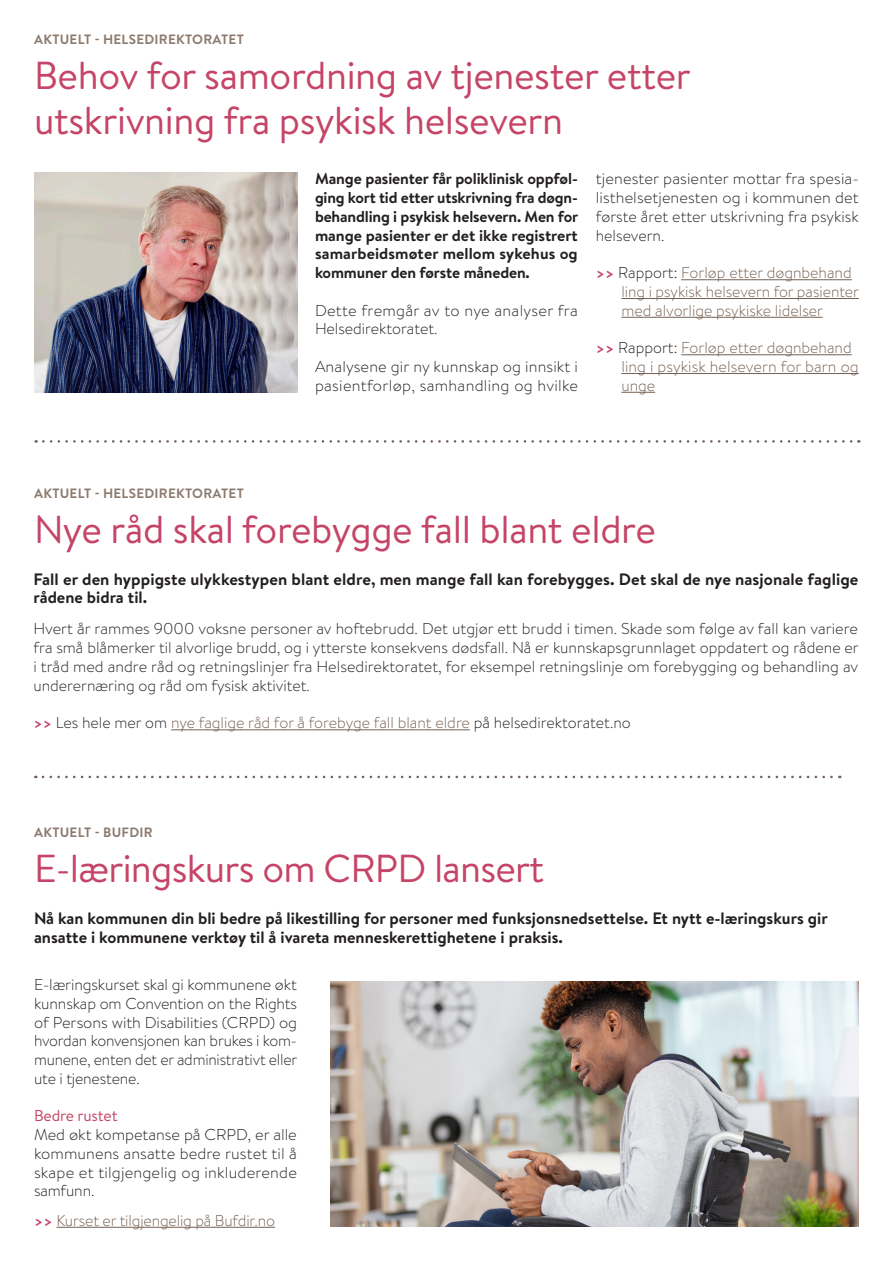
<style>
.page{position:relative;width:893px;height:1263px;background:#fff}
.page>*{position:absolute;margin:0;border:0;box-sizing:border-box;transform-origin:0 0}
.Overtittel_nyhetsbrev_sf{font:39px/45px "Brandon Text";letter-spacing:-.01em;color:#c54468}
.None_brødtekst_SFf{font:700 16.5px/18.8px "Brandon Text";color:#231f20}
.Brandon_ny_Ingress_nyhetsbrev_sf{font:700 16.5px/18.8px "Brandon Text";letter-spacing:.005em;color:#231f20}
.Brandon_ny_Brødtekst_nyhetsbrev_sf{font:300 15.75px/18.8px "Brandon Text";color:#231f20;text-align:justify}
.None_brødtekst_SFf-2{font:300 15.75px/18.8px "Brandon Text";letter-spacing:-.01em;color:#231f20;text-align:justify}
.Brandon_ny_Brødtekst_nyhetsbrev_sf-2{font:700 15.75px/18.8px "Brandon Text";letter-spacing:-.01em;color:#231f20;text-align:justify}
.Brandon_ny_Brødtekst_nyhetsbrev_sf-3{font:300 15.75px/18.8px "Brandon Text";color:#746053}
.Brandon_ny_Ingress_nyhetsbrev_sf-2{font:300 15.75px "Brandon Text";color:#746053}
.None_brødtekst_SFf-3{font:300 15.75px "Brandon Text";letter-spacing:-.01em;color:#746053}
.None_brødtekst_SFf-4{font:15.75px "Brandon Text";letter-spacing:-.01em;color:#c54468}
.Overtittel_nyhetsbrev_sf-2{font:700 13.5px "Brandon Text";letter-spacing:.02em;color:#8d7a6f}
.s1{font-weight:700;color:#c54468}
.s2{color:#231f20}
</style>
<div class="page">
<hr style="left:171px;top:729px;width:299px;height:1px;background:#746053">
<svg style="left:43px;top:776px;width:797px;height:2px"></svg>
<hr style="left:681px;top:279px;width:171px;height:1px;background:#746053">
<hr style="left:621px;top:298px;width:238px;height:1px;background:#746053">
<hr style="left:621px;top:317px;width:202px;height:1px;background:#746053">
<hr style="left:681px;top:354px;width:171px;height:1px;background:#746053">
<hr style="left:621px;top:373px;width:238px;height:1px;background:#746053">
<hr style="left:621px;top:392px;width:34px;height:1px;background:#746053">
<img style="left:34px;top:173px;width:263px;height:219px">
<svg style="left:43px;top:440px;width:816px;height:3px"></svg>
<hr style="left:56px;top:1227px;width:219px;height:1px;background:#746053">
<img style="left:331px;top:981px;width:528px;height:245px">
<p class="Overtittel_nyhetsbrev_sf-2" style="left:34px;top:30px;width:211px">AKTUELT - HELSEDIREKTORATET</p>
<p class="Overtittel_nyhetsbrev_sf" style="left:34px;top:52px;width:658px">Behov for samordning av tjenester etter utskrivning fra psykisk helsevern</p>
<p class="Brandon_ny_Brødtekst_nyhetsbrev_sf-2" style="left:315px;top:169px;width:265px">Mange pasienter får poliklinisk oppføl&shy;ging kort tid etter utskrivning fra døgn&shy;behandling i psykisk helsevern. Men for mange pasienter er det ikke registrert samarbeidsmøter mellom sykehus og kommuner den første måneden.</p>
<p class="Brandon_ny_Brødtekst_nyhetsbrev_sf" style="left:315px;top:300px;width:264px">Dette fremgår av to nye analyser fra<br>Helsedirektoratet.</p>
<p class="Brandon_ny_Brødtekst_nyhetsbrev_sf" style="left:315px;top:357px;width:265px">Analysene gir ny kunnskap og innsikt i pasientforløp, samhandling og hvilke</p>
<p class="Brandon_ny_Brødtekst_nyhetsbrev_sf" style="left:596px;top:169px;width:264px">tjenester pasienter mottar fra spesia&shy;listhelsetjenesten og i kommunen det første året etter utskrivning fra psykisk helsevern.</p>
<p class="Brandon_ny_Brødtekst_nyhetsbrev_sf-3" style="left:596px;top:263px;width:257px"><span class="s1">&gt;&gt;</span> <span class="s2">Rapport:</span> Forløp etter døgnbehand</p>
<p class="Brandon_ny_Brødtekst_nyhetsbrev_sf-3" style="left:621px;top:282px;width:239px">ling i psykisk helsevern for pasienter med alvorlige psykiske lidelser</p>
<p class="Brandon_ny_Brødtekst_nyhetsbrev_sf-3" style="left:596px;top:338px;width:257px"><span class="s1">&gt;&gt;</span> <span class="s2">Rapport:</span> Forløp etter døgnbehand</p>
<p class="Brandon_ny_Brødtekst_nyhetsbrev_sf-3" style="left:621px;top:357px;width:239px">ling i psykisk helsevern for barn og unge</p>
<p class="Overtittel_nyhetsbrev_sf-2" style="left:34px;top:484px;width:211px">AKTUELT - HELSEDIREKTORATET</p>
<p class="Overtittel_nyhetsbrev_sf" style="left:34px;top:506px;width:623px">Nye råd skal forebygge fall blant eldre</p>
<p class="Brandon_ny_Ingress_nyhetsbrev_sf" style="left:33px;top:569px;width:826px">Fall er den hyppigste ulykkestypen blant eldre, men mange fall kan forebygges. Det skal de nye nasjonale faglige rådene bidra til.</p>
<p class="Brandon_ny_Brødtekst_nyhetsbrev_sf" style="left:33px;top:619px;width:827px">Hvert år rammes 9000 voksne personer av hoftebrudd. Det utgjør ett brudd i timen. Skade som følge av fall kan variere fra små blåmerker til alvorlige brudd, og i ytterste konsekvens dødsfall. Nå er kunnskapsgrunnlaget oppdatert og rådene er i tråd med andre råd og retningslinjer fra Helsedirektoratet, for eksempel retningslinje om forebygging og behandling av underernæring og råd om fysisk aktivitet.</p>
<p class="Brandon_ny_Ingress_nyhetsbrev_sf-2" style="left:33px;top:712px;width:599px"><span class="s1">&gt;&gt;</span> <span class="s2">Les hele mer om</span> nye faglige råd for å forebyge fall blant eldre <span class="s2">på helsedirektoratet.no</span></p>
<p class="Overtittel_nyhetsbrev_sf-2" style="left:34px;top:822px;width:120px">AKTUELT - BUFDIR</p>
<p class="Overtittel_nyhetsbrev_sf" style="left:34px;top:844px;width:512px">E-læringskurs om CRPD lansert</p>
<p class="None_brødtekst_SFf" style="left:34px;top:909px;width:795px">Nå kan kommunen din bli bedre på likestilling for personer med funksjonsnedsettelse. Et nytt e-læringskurs gir ansatte i kommunene verktøy til å ivareta menneskerettighetene i praksis.</p>
<p class="None_brødtekst_SFf-2" style="left:34px;top:975px;width:265px">E-læringskurset skal gi kommunene økt kunnskap om Convention on the Rights of Persons with Disabilities (CRPD) og hvordan konvensjonen kan brukes i kom&shy;munene, enten det er administrativt eller ute i tjenestene.</p>
<p class="None_brødtekst_SFf-4" style="left:34px;top:1105px;width:85px">Bedre rustet</p>
<p class="None_brødtekst_SFf-2" style="left:34px;top:1125px;width:264px">Med økt kompetanse på CRPD, er alle kommunens ansatte bedre rustet til å skape et tilgjengelig og inkluderende samfunn.</p>
<p class="None_brødtekst_SFf-3" style="left:34px;top:1209px;width:242px"><span class="s1">&gt;&gt;</span> Kurset er tilgjengelig på Bufdir.no</p>
</div>
